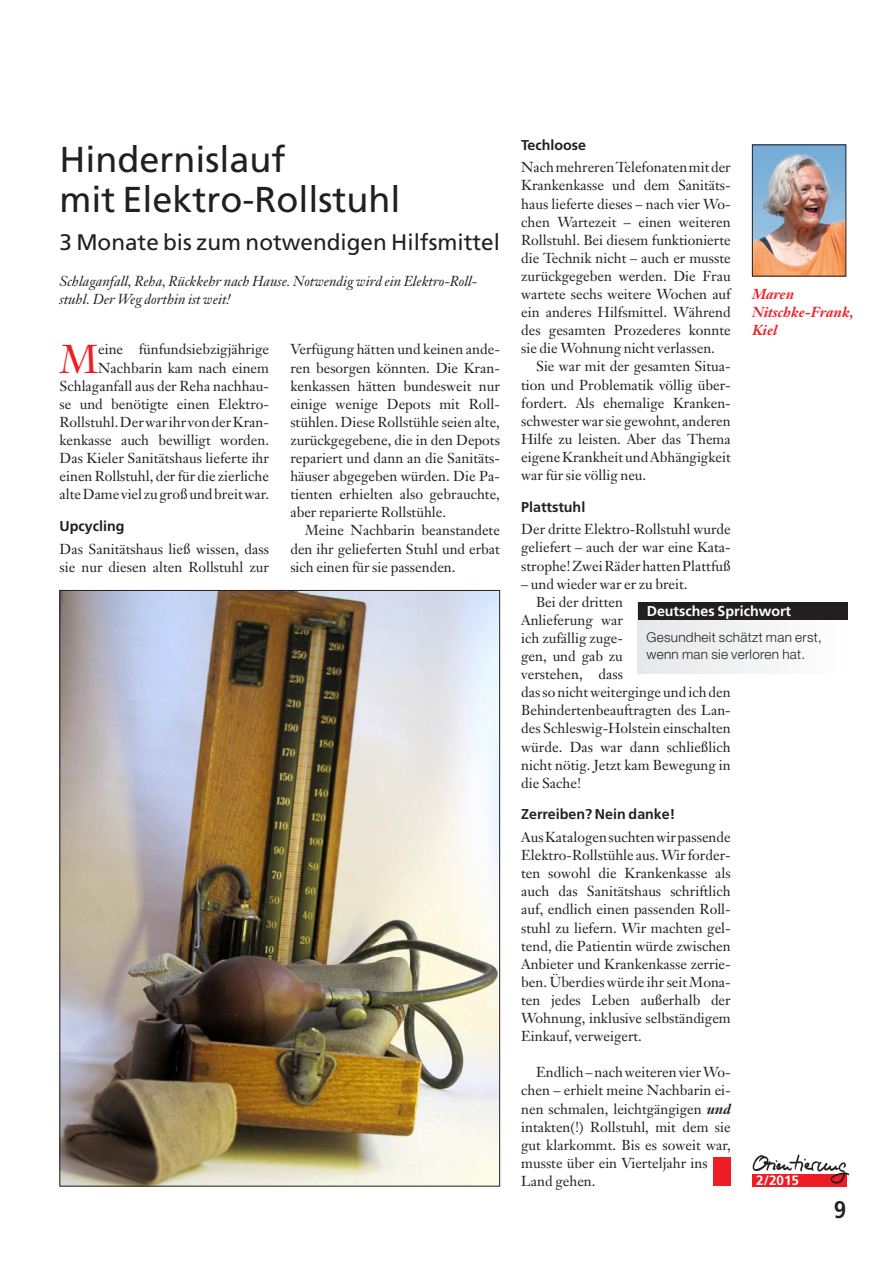
<style>
.page{position:relative;width:893px;height:1263px;background:#fff}
.page>*{position:absolute;margin:0;border:0;box-sizing:border-box;transform-origin:0 0}
.t1{font:39.6px "Janson Text";color:#ee1d23}
.t2{font:36px/40.3px "Frutiger";color:#231f20}
.t3{font:700 condensed 24px "Frutiger";color:#231f20}
.t4{font:22.5px "Frutiger";color:#231f20}
.t5{font:14.25px/18.1px "Janson Text";color:#231f20;text-align:justify}
.t6{font:italic 14.25px/18.1px "Janson Text";color:#231f20}
.t7{font:700 14.25px "Frutiger";color:#231f20}
.t8{font:italic 700 14.25px/18px "Janson Text";color:#ee1d23}
.t9{font:700 14.25px "Frutiger";color:#fff}
.t10{font:300 13.5px/17.2px "Helvetica Neue";letter-spacing:.02em;color:#231f20}
.t11{font:700 13.5px "Frutiger";color:#fff}
.s1{font-weight:700;font-style:italic}
</style>
<div class="page">
<div style="left:752px;top:1174px;width:94px;height:12px;background:#ee1d23"></div>
<div style="left:638px;top:602px;width:209px;height:71px;background:#f2f3f4"></div>
<div style="left:638px;top:602px;width:209px;height:17px;background:#231f20"></div>
<div style="left:714px;top:1157px;width:17px;height:29px;background:#ee1d23"></div>
<img style="left:752px;top:1154px;width:97px;height:31px">
<img style="left:754px;top:147px;width:90px;height:127px">
<div style="left:752px;top:145px;width:94px;height:131px;border:1px solid #231f20"></div>
<img style="left:62px;top:592px;width:436px;height:592px">
<h2 class="t2" style="left:60px;top:142px;width:342px">Hindernislauf<br>mit Elektro-Rollstuhl</h2>
<h3 class="t4" style="left:60px;top:233px;width:442px">3 Monate bis zum notwendigen Hilfsmittel</h3>
<p class="t6" style="left:60px;top:273px;width:419px">Schlaganfall, Reha, Rückkehr nach Hause. Notwendig wird ein Elektro-Roll&shy;stuhl. Der Weg dorthin ist weit!</p>
<p class="t5" style="left:60px;top:342px;width:211px;text-align:right">eine fünfundsiebzigjährige Nachbarin kam nach einem Schlaganfall aus der Reha nachhau&shy;se und benötigte einen Elektro-Rollstuhl. Der war ihr von der Kran&shy;kenkasse auch bewilligt worden.<br>Das Kieler Sanitätshaus lieferte ihr einen Rollstuhl, der für die zierliche alte Dame viel zu groß und breit war.</p>
<p class="t7" style="left:60px;top:520px;width:66px">Upcycling</p>
<p class="t5" style="left:60px;top:541px;width:211px">Das Sanitätshaus ließ wissen, dass sie nur diesen alten Rollstuhl zur</p>
<h1 class="t1" style="left:60px;top:342px;width:40px">M</h1>
<p class="t5" style="left:290px;top:342px;width:211px">Verfügung hätten und keinen ande&shy;ren besorgen könnten. Die Kran&shy;kenkassen hätten bundesweit nur einige wenige Depots mit Roll&shy;stühlen. Diese Rollstühle seien alte, zurückgegebene, die in den Depots repariert und dann an die Sanitäts&shy;häuser abgegeben würden. Die Pa&shy;tienten erhielten also gebrauchte, aber reparierte Rollstühle.</p>
<p class="t5" style="left:290px;top:523px;width:211px;text-indent:15px">Meine Nachbarin beanstandete den ihr gelieferten Stuhl und erbat sich einen für sie passenden.</p>
<p class="t7" style="left:521px;top:139px;width:66px">Techloose</p>
<p class="t5" style="left:521px;top:160px;width:211px">Nach mehreren Telefonaten mit der Krankenkasse und dem Sanitäts&shy;haus lieferte dieses – nach vier Wo&shy;chen Wartezeit – einen weiteren Rollstuhl. Bei diesem funktionierte die Technik nicht – auch er musste zurückgegeben werden. Die Frau wartete sechs weitere Wochen auf ein anderes Hilfsmittel. Während des gesamten Prozederes konnte sie die Wohnung nicht verlassen.</p>
<p class="t5" style="left:521px;top:359px;width:211px;text-indent:15px">Sie war mit der gesamten Situa&shy;tion und Problematik völlig über&shy;fordert. Als ehemalige Kranken&shy;schwester war sie gewohnt, anderen Hilfe zu leisten. Aber das Thema eigene Krankheit und Abhängigkeit war für sie völlig neu.</p>
<p class="t7" style="left:521px;top:501px;width:66px">Plattstuhl</p>
<p class="t5" style="left:521px;top:522px;width:211px">Der dritte Elektro-Rollstuhl wurde geliefert – auch der war eine Kata&shy;strophe! Zwei Räder hatten Plattfuß</p>
<p class="t5" style="left:521px;top:576px;width:168px">– und wieder war er zu breit.</p>
<p class="t5" style="left:536px;top:594px;width:88px">Bei der dritten</p>
<p class="t5" style="left:521px;top:612px;width:103px">Anlieferung war</p>
<p class="t5" style="left:521px;top:630px;width:103px">ich zufällig zuge-</p>
<p class="t5" style="left:521px;top:648px;width:103px">gen, und gab zu</p>
<p class="t5" style="left:521px;top:666px;width:103px">verstehen, dass</p>
<p class="t5" style="left:521px;top:685px;width:211px">das so nicht weiterginge und ich den</p>
<p class="t5" style="left:521px;top:703px;width:211px">Behindertenbeauftragten des Lan-</p>
<p class="t5" style="left:521px;top:721px;width:211px">des Schleswig-Holstein einschalten</p>
<p class="t5" style="left:521px;top:739px;width:211px">würde. Das war dann schließlich</p>
<p class="t5" style="left:521px;top:757px;width:211px">nicht nötig. Jetzt kam Bewegung in</p>
<p class="t5" style="left:521px;top:775px;width:62px">die Sache!</p>
<p class="t7" style="left:521px;top:809px;width:156px">Zerreiben? Nein danke!</p>
<p class="t5" style="left:521px;top:829px;width:211px">Aus Katalogen suchten wir passende Elektro-Rollstühle aus. Wir forder&shy;ten sowohl die Krankenkasse als auch das Sanitätshaus schriftlich auf, endlich einen passenden Roll&shy;stuhl zu liefern. Wir machten gel&shy;tend, die Patientin würde zwischen Anbieter und Krankenkasse zerrie&shy;ben. Überdies würde ihr seit Mona&shy;ten jedes Leben außerhalb der Wohnung, inklusive selbständigem Einkauf, verweigert.</p>
<p class="t5" style="left:521px;top:1065px;width:211px;text-align:left;text-indent:15px">Endlich – nach weiteren vier Wo&shy;chen – erhielt meine Nachbarin ei&shy;nen schmalen, leichtgängigen <span class="s1">und </span>intakten(!) Rollstuhl, mit dem sie gut klarkommt. Bis es soweit war, musste über ein Vierteljahr ins<br>Land gehen.</p>
<p class="t8" style="left:752px;top:287px;width:103px">Maren<br>Nitschke-Frank,<br>Kiel</p>
<p class="t9" style="left:647px;top:605px;width:146px">Deutsches Sprichwort</p>
<p class="t10" style="left:646px;top:630px;width:177px">Gesundheit schätzt man erst, wenn man sie verloren hat.</p>
<p class="t11" style="left:756px;top:1174px;width:44px">2/2015</p>
<h3 class="t3" style="left:834px;top:1200px;width:14px">9</h3>
</div>
